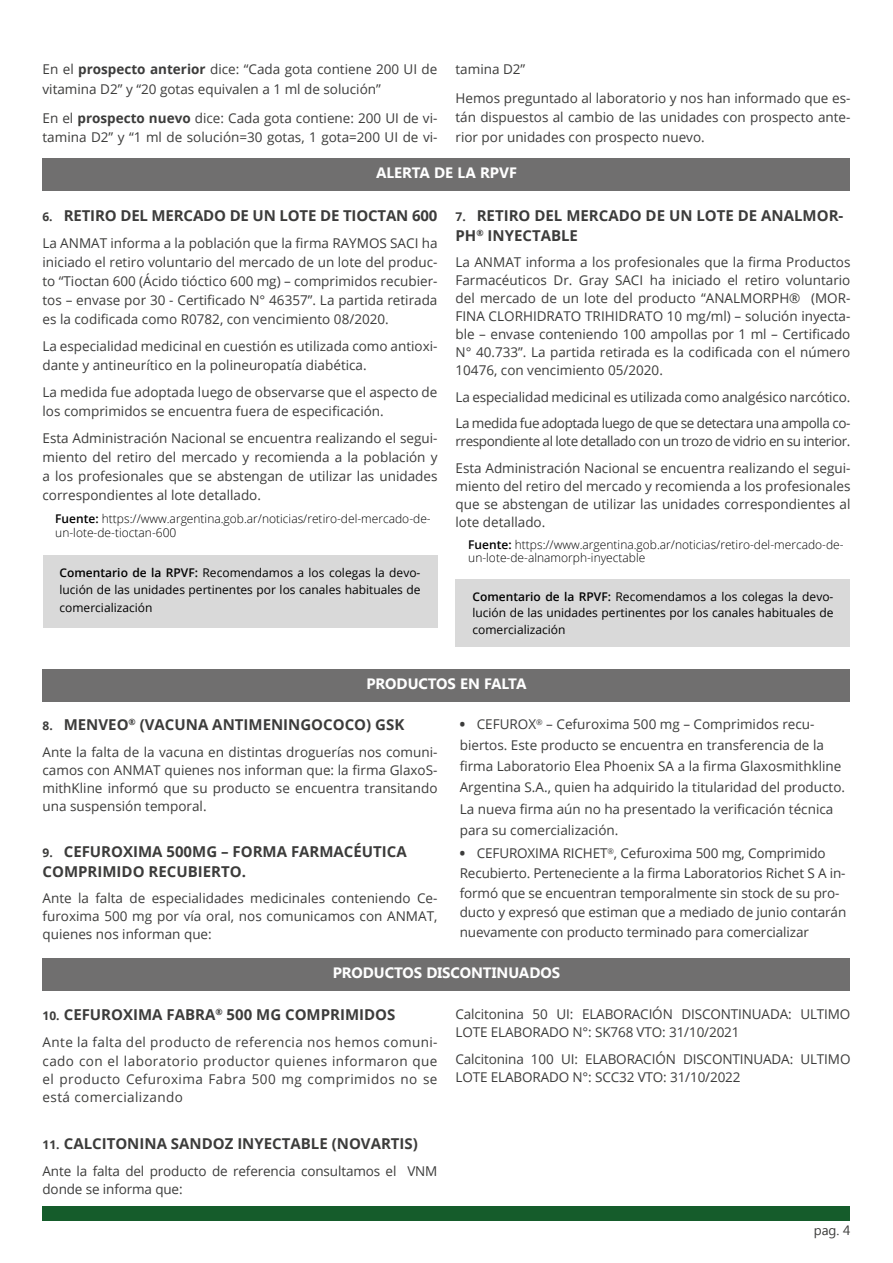
<style>
.page{position:relative;width:893px;height:1263px;background:#fff}
.page>*{position:absolute;margin:0;border:0;box-sizing:border-box;transform-origin:0 0}
.t1{font:700 15px/19.5px "Open Sans";color:#3c3c3b}
.t2{font:700 15px "Segoe UI";color:#fff}
.t3{font:13.5px/18px "Open Sans";color:#3c3c3b}
.t4{font:13.5px "Segoe UI";color:#3c3c3b}
.t5{font:12px/17.2px "Open Sans";color:#000;text-align:justify}
.t6{font:300 12px/14.2px "Open Sans";color:#000}
.s1{font-weight:700}
.s2{font-size:12px}
.s3{font-weight:600}
.s4{font-weight:800}
</style>
<div class="page">
<div style="left:43px;top:1205px;width:807px;height:15px;background:#155c2b"></div>
<div style="left:43px;top:159px;width:807px;height:32px;background:#706f6f"></div>
<div style="left:43px;top:670px;width:807px;height:32px;background:#706f6f"></div>
<div style="left:43px;top:555px;width:394px;height:72px;background:#d9d9d9"></div>
<div style="left:455px;top:579px;width:395px;height:67px;background:#d9d9d9"></div>
<div style="left:43px;top:958px;width:807px;height:32px;background:#706f6f"></div>
<p class="t3" style="left:43px;top:59px;width:396px;line-height:20px">En el <span class="s1">prospecto anterior</span> dice: “Cada gota contiene 200 UI de vitamina D2” y “20 gotas equivalen a 1 ml de solución”</p>
<p class="t3" style="left:43px;top:107px;width:396px;line-height:20px">En el <span class="s1">prospecto nuevo</span> dice: Cada gota contiene: 200 UI de vi&shy;tamina D2” y “1 ml de solución=30 gotas, 1 gota=200 UI de vi-</p>
<p class="t3" style="left:455px;top:55px;width:396px;line-height:28.5px">tamina D2”<br>Hemos preguntado al laboratorio y nos han informado que es-</p>
<p class="t3" style="left:455px;top:107px;width:396px;line-height:20px">tán dispuestos al cambio de las unidades con prospecto ante&shy;rior por unidades con prospecto nuevo.</p>
<p class="t2" style="left:376px;top:162px;width:142px">ALERTA DE LA RPVF</p>
<p class="t1" style="left:43px;top:205px;width:396px"><span class="s2">6.</span> RETIRO DEL MERCADO DE UN LOTE DE TIOCTAN 600</p>
<p class="t3" style="left:43px;top:234px;width:396px;line-height:18.8px;text-align:justify">La ANMAT informa a la población que la firma RAYMOS SACI ha iniciado el retiro voluntario del mercado de un lote del produc&shy;to “Tioctan 600 (Ácido tióctico 600 mg) – comprimidos recubier&shy;tos – envase por 30 - Certificado N° 46357”. La partida retirada es la codificada como R0782, con vencimiento 08/2020.</p>
<p class="t3" style="left:43px;top:336px;width:396px;line-height:18.8px">La especialidad medicinal en cuestión es utilizada como antioxi&shy;dante y antineurítico en la polineuropatía diabética.</p>
<p class="t3" style="left:43px;top:382px;width:396px;line-height:18.8px">La medida fue adoptada luego de observarse que el aspecto de los comprimidos se encuentra fuera de especificación.</p>
<p class="t3" style="left:43px;top:429px;width:396px;line-height:18.8px;text-align:justify">Esta Administración Nacional se encuentra realizando el segui&shy;miento del retiro del mercado y recomienda a la población y a los profesionales que se abstengan de utilizar las unidades correspondientes al lote detallado.</p>
<p class="t6" style="left:55px;top:511px;width:377px"><span class="s3">Fuente:</span> https://www.argentina.gob.ar/noticias/retiro-del-mercado-de&shy;un-lote-de-tioctan-600</p>
<p class="t5" style="left:60px;top:564px;width:362px"><span class="s3">Comentario de la RPVF:</span> Recomendamos a los colegas la devo&shy;lución de las unidades pertinentes por los canales habituales de comercialización</p>
<p class="t1" style="left:455px;top:205px;width:389px"><span class="s2">7.</span> RETIRO DEL MERCADO DE UN LOTE DE ANALMOR-<br>PH<sup>®</sup> INYECTABLE</p>
<p class="t3" style="left:455px;top:253px;width:396px;text-align:justify">La ANMAT informa a los profesionales que la firma Productos Farmacéuticos Dr. Gray SACI ha iniciado el retiro voluntario del mercado de un lote del producto “ANALMORPH® (MOR-FINA CLORHIDRATO TRIHIDRATO 10 mg/ml) – solución inyecta&shy;ble – envase conteniendo 100 ampollas por 1 ml – Certificado N° 40.733”. La partida retirada es la codificada con el número 10476, con vencimiento 05/2020.</p>
<p class="t3" style="left:455px;top:383px;width:396px;line-height:26.5px">La especialidad medicinal es utilizada como analgésico narcótico.<br>La medida fue adoptada luego de que se detectara una ampolla co-</p>
<p class="t3" style="left:455px;top:428px;width:396px;line-height:26.5px">rrespondiente al lote detallado con un trozo de vidrio en su interior.<br>Esta Administración Nacional se encuentra realizando el segui-</p>
<p class="t3" style="left:455px;top:476px;width:396px;text-align:justify">miento del retiro del mercado y recomienda a los profesionales que se abstengan de utilizar las unidades correspondientes al lote detallado.</p>
<p class="t6" style="left:468px;top:537px;width:377px;line-height:13.5px"><span class="s3">Fuente:</span> https://www.argentina.gob.ar/noticias/retiro-del-mercado-de&shy;un-lote-de-alnamorph-inyectable</p>
<p class="t5" style="left:472px;top:588px;width:362px;line-height:16.5px"><span class="s3">Comentario de la RPVF:</span> Recomendamos a los colegas la devo&shy;lución de las unidades pertinentes por los canales habituales de comercialización</p>
<p class="t2" style="left:366px;top:673px;width:162px">PRODUCTOS EN FALTA</p>
<p class="t3" style="left:460px;top:714px;width:387px;line-height:21px"><span class="s4">•</span> CEFUROX<sup>®</sup> – Cefuroxima 500 mg – Comprimidos recu&shy;biertos. Este producto se encuentra en transferencia de la firma Laboratorio Elea Phoenix SA a la firma Glaxosmithkline Argentina S.A., quien ha adquirido la titularidad del producto.<br>La nueva firma aún no ha presentado la verificación técnica para su comercialización.</p>
<p class="t3" style="left:460px;top:843px;width:388px;line-height:19.5px"><span class="s4">•</span> CEFUROXIMA RICHET<sup>®</sup>, Cefuroxima 500 mg, Comprimido Recubierto. Perteneciente a la firma Laboratorios Richet S A in&shy;formó que se encuentran temporalmente sin stock de su pro&shy;ducto y expresó que estiman que a mediado de junio contarán nuevamente con producto terminado para comercializar</p>
<p class="t2" style="left:333px;top:961px;width:229px">PRODUCTOS DISCONTINUADOS</p>
<p class="t1" style="left:43px;top:1005px;width:354px"><span class="s2">10.</span> CEFUROXIMA FABRA<sup>®</sup> 500 MG COMPRIMIDOS</p>
<p class="t3" style="left:43px;top:1033px;width:396px;text-align:justify">Ante la falta del producto de referencia nos hemos comuni&shy;cado con el laboratorio productor quienes informaron que el producto Cefuroxima Fabra 500 mg comprimidos no se está comercializando</p>
<p class="t1" style="left:43px;top:1133px;width:377px"><span class="s2">11.</span> CALCITONINA SANDOZ INYECTABLE (NOVARTIS)</p>
<p class="t3" style="left:43px;top:1161px;width:396px">Ante la falta del producto de referencia consultamos el VNM donde se informa que:</p>
<p class="t1" style="left:43px;top:715px;width:363px"><span class="s2">8.</span> MENVEO<sup>®</sup> (VACUNA ANTIMENINGOCOCO) GSK</p>
<p class="t3" style="left:43px;top:743px;width:396px;text-align:justify">Ante la falta de la vacuna en distintas droguerías nos comuni&shy;camos con ANMAT quienes nos informan que: la firma GlaxoS&shy;mithKline informó que su producto se encuentra transitando una suspensión temporal.</p>
<p class="t1" style="left:43px;top:841px;width:366px"><span class="s2">9.</span> CEFUROXIMA 500MG – FORMA FARMACÉUTICA<br>COMPRIMIDO RECUBIERTO.</p>
<p class="t3" style="left:43px;top:889px;width:396px;text-align:justify">Ante la falta de especialidades medicinales conteniendo Ce&shy;furoxima 500 mg por vía oral, nos comunicamos con ANMAT, quienes nos informan que:</p>
<p class="t3" style="left:455px;top:1005px;width:396px">Calcitonina 50 UI: ELABORACIÓN DISCONTINUADA: ULTIMO<br>LOTE ELABORADO N°: SK768 VTO: 31/10/2021</p>
<p class="t3" style="left:455px;top:1049px;width:396px">Calcitonina 100 UI: ELABORACIÓN DISCONTINUADA: ULTIMO<br>LOTE ELABORADO N°: SCC32 VTO: 31/10/2022</p>
<p class="t4" style="left:814px;top:1220px;width:38px">pag. 4</p>
</div>
